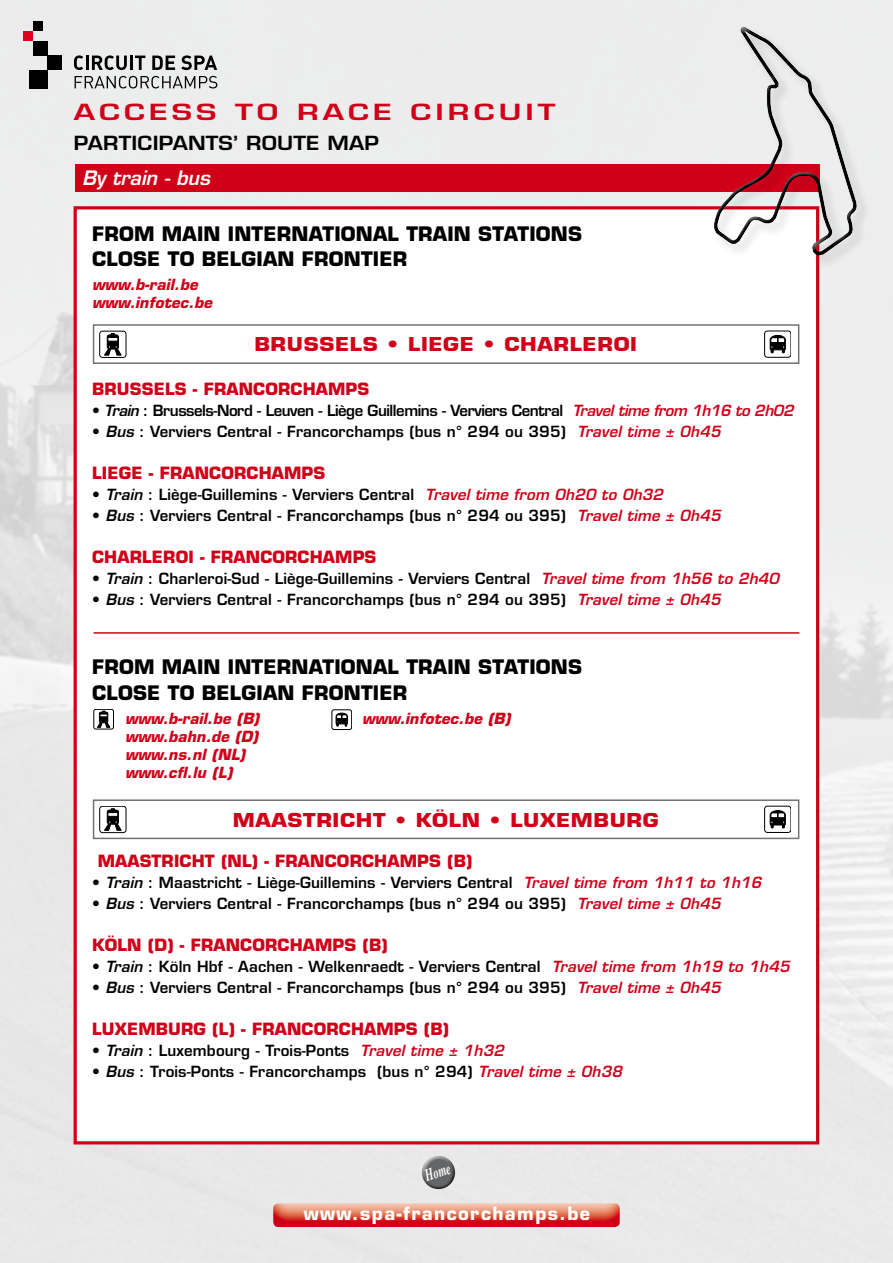
<style>
.page{position:relative;width:893px;height:1263px;background:#fff}
.page>*{position:absolute;margin:0;border:0;box-sizing:border-box;transform-origin:0 0}
.t1{font:600 21.75px "Eurostile";letter-spacing:.135em;color:#d10019;scale:1.39 1}
.t2{font:700 19.5px/25.5px "Eurostile";letter-spacing:.01em;color:#000}
.t3{font:italic 600 19.35px "Eurostile";color:#fff}
.t4{font:600 19.05px "Eurostile";letter-spacing:.01em;color:#000;scale:1.12 1}
.t5{font:700 18.75px "Eurostile";letter-spacing:.03em;color:#d10019;scale:1.12 1}
.t6{font:700 17.85px "Eurostile";letter-spacing:.08em;color:#fff}
.t7{font:italic 700 16.95px "Times";color:#fff;scale:.62 1}
.t8{font:700 16.5px "Eurostile";letter-spacing:.01em;color:#d10019}
.t9{font:600 15px "Eurostile";letter-spacing:.01em;color:#000}
.t10{font:italic 700 15px/18px "Eurostile";letter-spacing:.01em;color:#d10019}
.t11{font:600 15px "Eurostile";letter-spacing:-.03em;color:#000}
.s1{font-style:italic}
.s2{font-style:italic;color:#d10019}
</style>
<div class="page">
<img style="left:0;top:0;width:893px;height:1263px">
<svg style="left:74px;top:55px;width:9px;height:15px"></svg>
<hr style="left:86px;top:56px;width:3px;height:14px;background:#000">
<svg style="left:92px;top:55px;width:35px;height:15px"></svg>
<hr style="left:130px;top:56px;width:3px;height:14px;background:#000">
<svg style="left:135px;top:56px;width:10px;height:14px"></svg>
<svg style="left:152px;top:56px;width:23px;height:14px"></svg>
<svg style="left:181px;top:55px;width:36px;height:15px"></svg>
<svg style="left:75px;top:76px;width:142px;height:12px;background:#a8a9a9"></svg>
<div style="left:33px;top:41px;width:14px;height:15px;background:#000"></div>
<div style="left:47px;top:56px;width:15px;height:14px;background:#000"></div>
<div style="left:29px;top:70px;width:18px;height:18px;background:#000"></div>
<div style="left:33px;top:21px;width:9px;height:10px;background:#000"></div>
<div style="left:23px;top:31px;width:10px;height:10px;background:#e20020"></div>
<div style="left:417px;top:1155px;width:39px;height:28px;background:#fff;opacity:.75"></div>
<div style="left:420px;top:1160px;width:40px;height:31px;background:#000;opacity:.75"></div>
<div style="left:75px;top:164px;width:744px;height:28px;background:#d10019"></div>
<div style="left:74px;top:206px;width:745px;height:938px;background:#fff;border:3px solid #d10019"></div>
<img style="left:273px;top:1203px;width:347px;height:24px">
<hr style="left:94px;top:632px;width:705px;height:2px;background:#d10019">
<div style="left:99px;top:331px;width:27px;height:27px;border:1px solid #000;border-radius:3px"></div>
<svg style="left:104px;top:333px;width:17px;height:22px"></svg>
<div style="left:99px;top:806px;width:27px;height:27px;border:1px solid #000;border-radius:3px"></div>
<svg style="left:104px;top:808px;width:17px;height:22px"></svg>
<svg style="left:770px;top:335px;width:15px;height:18px"></svg>
<div style="left:764px;top:331px;width:27px;height:27px;border:1px solid #000;border-radius:3px"></div>
<svg style="left:770px;top:810px;width:15px;height:18px"></svg>
<div style="left:764px;top:806px;width:27px;height:27px;border:1px solid #000;border-radius:3px"></div>
<svg style="left:336px;top:712px;width:11px;height:14px"></svg>
<div style="left:332px;top:709px;width:20px;height:21px;border:1px solid #000;border-radius:2px"></div>
<div style="left:94px;top:709px;width:20px;height:20px;border:1px solid #000;border-radius:2px"></div>
<svg style="left:97px;top:711px;width:13px;height:16px"></svg>
<div style="left:712px;top:26px;width:158px;height:244px;background:#000;opacity:.18"></div>
<div style="left:703px;top:17px;width:151px;height:242px;background:#fff;opacity:.75"></div>
<div style="left:707px;top:34px;width:160px;height:226px;background:#000;opacity:.75"></div>
<h1 class="t1" style="left:74px;top:99px;width:348px">ACCESS TO RACE CIRCUIT</h1>
<p class="t4" style="left:74px;top:131px;width:274px">PARTICIPANTS’ ROUTE MAP</p>
<p class="t3" style="left:82px;top:166px;width:129px">By train - bus</p>
<h2 class="t2" style="left:92px;top:221px;width:491px">FROM MAIN INTERNATIONAL TRAIN STATIONS<br>CLOSE TO BELGIAN FRONTIER</h2>
<p class="t10" style="left:92px;top:276px;width:121px">www.b-rail.be www.infotec.be</p>
<p class="t5" style="left:254px;top:333px;width:343px">BRUSSELS • LIEGE • CHARLEROI</p>
<p class="t8" style="left:92px;top:379px;width:279px">BRUSSELS - FRANCORCHAMPS</p>
<p class="t11" style="left:92px;top:401px;width:703px">• <span class="s1">Train</span> : Brussels-Nord - Leuven - Liège Guillemins - Verviers Central <span class="s2">Travel time from 1h16 to 2h02</span></p>
<p class="t9" style="left:92px;top:422px;width:630px">• <span class="s1">Bus</span> : Verviers Central - Francorchamps (bus n° 294 ou 395) <span class="s2">Travel time ± 0h45</span></p>
<p class="t8" style="left:92px;top:463px;width:235px">LIEGE - FRANCORCHAMPS</p>
<p class="t9" style="left:92px;top:485px;width:573px">• <span class="s1">Train</span> : Liège-Guillemins - Verviers Central <span class="s2">Travel time from 0h20 to 0h32</span></p>
<p class="t9" style="left:92px;top:506px;width:630px">• <span class="s1">Bus</span> : Verviers Central - Francorchamps (bus n° 294 ou 395) <span class="s2">Travel time ± 0h45</span></p>
<p class="t8" style="left:92px;top:547px;width:13px">CHARLEROI</p>
<p class="t8" style="left:200px;top:547px;width:178px">- FRANCORCHAMPS</p>
<p class="t9" style="left:92px;top:569px;width:688px">• <span class="s1">Train</span> : Charleroi-Sud - Liège-Guillemins - Verviers Central <span class="s2">Travel time from 1h56 to 2h40</span></p>
<p class="t9" style="left:92px;top:590px;width:630px">• <span class="s1">Bus</span> : Verviers Central - Francorchamps (bus n° 294 ou 395) <span class="s2">Travel time ± 0h45</span></p>
<h2 class="t2" style="left:92px;top:654px;width:491px">FROM MAIN INTERNATIONAL TRAIN STATIONS<br>CLOSE TO BELGIAN FRONTIER</h2>
<p class="t10" style="left:125px;top:709px;width:136px">www.b-rail.be (B)</p>
<p class="t10" style="left:362px;top:709px;width:150px">www.infotec.be (B)</p>
<p class="t10" style="left:125px;top:727px;width:135px">www.bahn.de (D) www.ns.nl (NL) www.cfl.lu (L)</p>
<p class="t5" style="left:233px;top:808px;width:15px">MAASTRICHT</p>
<p class="t5" style="left:394px;top:808px;width:119px">• KÖLN • LUXEMBURG</p>
<p class="t8" style="left:98px;top:851px;width:376px">MAASTRICHT (NL) - FRANCORCHAMPS (B)</p>
<p class="t9" style="left:92px;top:873px;width:671px">• <span class="s1">Train</span> : Maastricht - Liège-Guillemins - Verviers Central <span class="s2">Travel time from 1h11 to 1h16</span></p>
<p class="t9" style="left:92px;top:894px;width:630px">• <span class="s1">Bus</span> : Verviers Central - Francorchamps (bus n° 294 ou 395) <span class="s2">Travel time ± 0h45</span></p>
<p class="t8" style="left:92px;top:935px;width:297px">KÖLN (D) - FRANCORCHAMPS (B)</p>
<p class="t9" style="left:92px;top:957px;width:699px">• <span class="s1">Train</span> : Köln Hbf - Aachen - Welkenraedt - Verviers Central <span class="s2">Travel time from 1h19 to 1h45</span></p>
<p class="t9" style="left:92px;top:978px;width:630px">• <span class="s1">Bus</span> : Verviers Central - Francorchamps (bus n° 294 ou 395) <span class="s2">Travel time ± 0h45</span></p>
<p class="t8" style="left:92px;top:1019px;width:37px">LUXEMBURG</p>
<p class="t8" style="left:212px;top:1019px;width:238px">(L) - FRANCORCHAMPS (B)</p>
<p class="t9" style="left:92px;top:1041px;width:413px">• <span class="s1">Train</span> : Luxembourg - Trois-Ponts <span class="s2">Travel time ± 1h32</span></p>
<p class="t9" style="left:92px;top:1062px;width:531px">• <span class="s1">Bus</span> : Trois-Ponts - Francorchamps (bus n° 294) <span class="s2">Travel time ± 0h38</span></p>
<p class="t7" style="left:420px;top:1161px;width:44px;rotate:-18deg">Home</p>
<p class="t6" style="left:304px;top:1202px;width:288px">WWW.SPA-FRANCORCHAMPS.BE</p>
</div>
